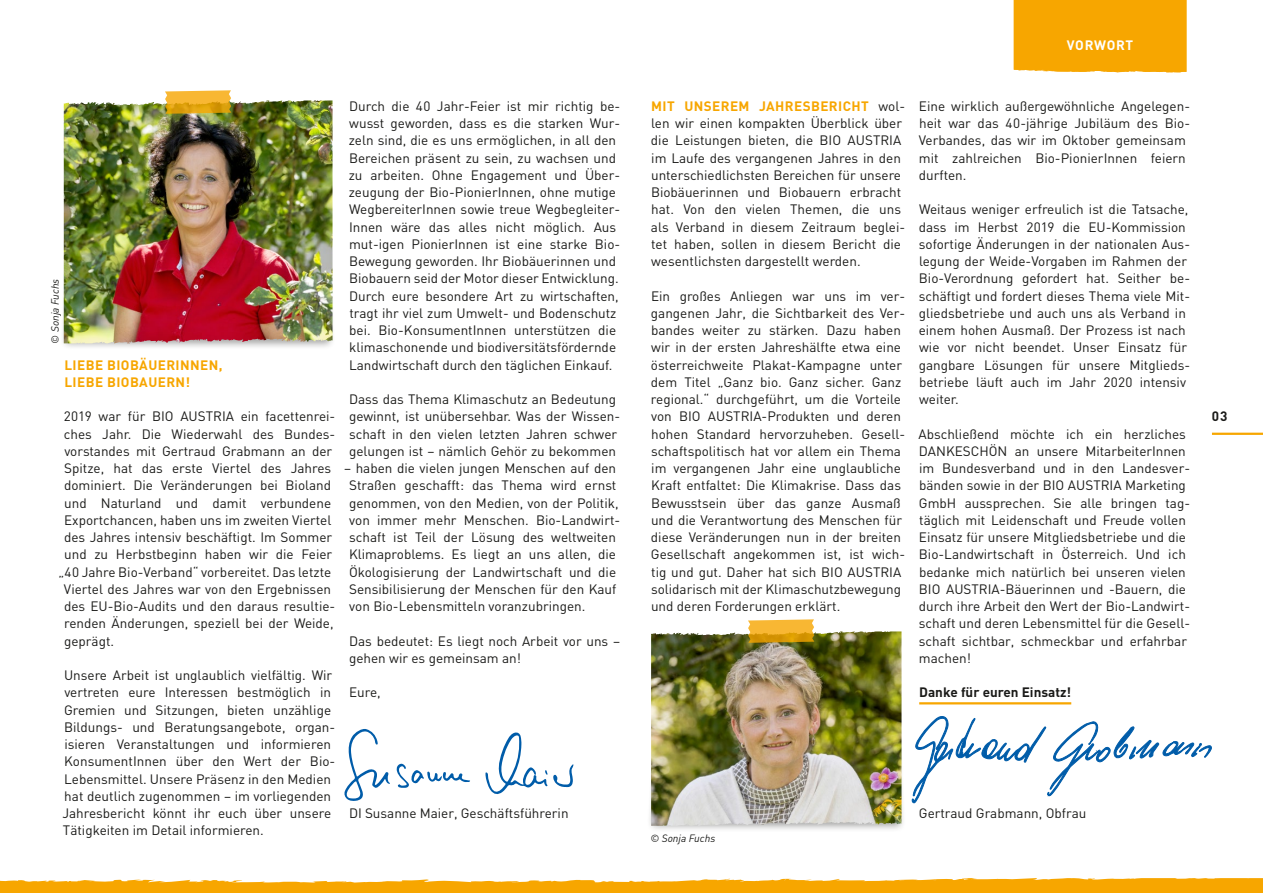
<style>
.page{position:relative;width:1263px;height:893px;background:#fff}
.page>*{position:absolute;margin:0;border:0;box-sizing:border-box;transform-origin:0 0}
.t1{font:13.5px/17.2px "DIN";color:#1a1a18}
.t2{font:700 13.5px/17.2px "DIN";letter-spacing:.03em;color:#f7a600}
.t3{font:700 13.5px "DIN";color:#1a1a18}
.t4{font:700 13.5px "DIN";letter-spacing:.05em;color:#fff}
.t5{font:italic 10.5px "DIN";color:#1a1a18}
.s1{font-weight:700;color:#f7a600}
</style>
<div class="page">
<div style="left:60px;top:119px;width:276px;height:231px;background:#1a1a18;opacity:.4"></div>
<img style="left:67px;top:120px;width:263px;height:216px">
<div style="left:646px;top:652px;width:260px;height:180px;background:#1a1a18;opacity:.4"></div>
<img style="left:654px;top:652px;width:246px;height:166px">
<hr style="left:1212px;top:433px;width:51px;height:2px;background:#f7a600">
<svg style="left:0;top:878px;width:1263px;height:15px;background:#f8b428"></svg>
<div style="left:1014px;top:0;width:172px;height:72px;background:#f7a600"></div>
<img style="left:231px;top:100px;width:96px;height:5px">
<img style="left:814px;top:631px;width:82px;height:4px">
<svg style="left:344px;top:729px;width:46px;height:72px"></svg>
<svg style="left:396px;top:764px;width:74px;height:24px"></svg>
<svg style="left:485px;top:732px;width:88px;height:62px"></svg>
<hr style="left:919px;top:702px;width:152px;height:2px;background:#f7a600">
<svg style="left:748px;top:619px;width:66px;height:24px;background:#e6ac2d"></svg>
<svg style="left:165px;top:90px;width:66px;height:24px;background:#e7af2e"></svg>
<svg style="left:912px;top:716px;width:300px;height:88px"></svg>
<p class="t4" style="left:1067px;top:37px;width:68px">VORWORT</p>
<p class="t4" style="left:1075px;top:43px;width:51px">INHALT</p>
<p class="t5" style="left:48px;top:344px;width:66px;rotate:-90deg">© Sonja Fuchs</p>
<p class="t2" style="left:64px;top:355px;width:159px">LIEBE BIOBÄUERINNEN,<br>LIEBE BIOBAUERN!</p>
<p class="t1" style="left:64px;top:408px;width:273px">2019 war für BIO AUSTRIA ein facettenrei-</p>
<p class="t1" style="left:64px;top:425px;width:273px">ches Jahr. Die Wiederwahl des Bundes-</p>
<p class="t1" style="left:64px;top:442px;width:269px">vorstandes mit Gertraud Grabmann an der</p>
<p class="t1" style="left:64px;top:459px;width:269px">Spitze, hat das erste Viertel des Jahres</p>
<p class="t1" style="left:64px;top:477px;width:269px">dominiert. Die Veränderungen bei Bioland</p>
<p class="t1" style="left:64px;top:494px;width:268px">und Naturland und damit verbundene</p>
<p class="t1" style="left:64px;top:511px;width:269px">Exportchancen, haben uns im zweiten Viertel</p>
<p class="t1" style="left:64px;top:528px;width:270px">des Jahres intensiv beschäftigt. Im Sommer</p>
<p class="t1" style="left:64px;top:546px;width:270px">und zu Herbstbeginn haben wir die Feier</p>
<p class="t1" style="left:59px;top:563px;width:274px">„40 Jahre Bio-Verband“ vorbereitet. Das letzte</p>
<p class="t1" style="left:64px;top:580px;width:269px">Viertel des Jahres war von den Ergebnissen</p>
<p class="t1" style="left:64px;top:597px;width:273px">des EU-Bio-Audits und den daraus resultie-</p>
<p class="t1" style="left:64px;top:615px;width:271px">renden Änderungen, speziell bei der Weide,</p>
<p class="t1" style="left:64px;top:632px;width:52px">geprägt.</p>
<p class="t1" style="left:62px;top:666px;width:274px">Unsere Arbeit ist unglaublich vielfältig. Wir vertreten eure Interessen bestmöglich in Gremien und Sitzungen, bieten unzählige Bildungs- und Beratungsangebote, organ&shy;isieren Veranstaltungen und informieren KonsumentInnen über den Wert der Bio-Lebensmittel. Unsere Präsenz in den Medien hat deutlich zugenommen – im vorliegenden Jahresbericht könnt ihr euch über unsere Tätigkeiten im Detail informieren.</p>
<p class="t1" style="left:349px;top:97px;width:273px">Durch die 40 Jahr-Feier ist mir richtig be&shy;wusst geworden, dass es die starken Wur&shy;zeln sind, die es uns ermöglichen, in all den Bereichen präsent zu sein, zu wachsen und zu arbeiten. Ohne Engagement und Über&shy;zeugung der Bio-PionierInnen, ohne mutige WegbereiterInnen sowie treue Wegbegleiter-Innen wäre das alles nicht möglich. Aus mut-igen PionierInnen ist eine starke Bio-Bewegung geworden. Ihr Biobäuerinnen und Biobauern seid der Motor dieser Entwicklung.<br>Durch eure besondere Art zu wirtschaften, tragt ihr viel zum Umwelt- und Bodenschutz bei. Bio-KonsumentInnen unterstützen die klimaschonende und biodiversitätsfördernde Landwirtschaft durch den täglichen Einkauf.</p>
<p class="t1" style="left:349px;top:390px;width:273px">Dass das Thema Klimaschutz an Bedeutung gewinnt, ist unübersehbar. Was der Wissen&shy;schaft in den vielen letzten Jahren schwer gelungen ist – nämlich Gehör zu bekommen</p>
<p class="t1" style="left:349px;top:459px;width:273px;text-indent:-5px">– haben die vielen jungen Menschen auf den Straßen geschafft: das Thema wird ernst genommen, von den Medien, von der Politik, von immer mehr Menschen. Bio-Landwirt&shy;schaft ist Teil der Lösung des weltweiten Klimaproblems. Es liegt an uns allen, die Ökologisierung der Landwirtschaft und die Sensibilisierung der Menschen für den Kauf von Bio-Lebensmitteln voranzubringen.</p>
<p class="t1" style="left:349px;top:632px;width:272px">Das bedeutet: Es liegt noch Arbeit vor uns – gehen wir es gemeinsam an!</p>
<p class="t1" style="left:349px;top:684px;width:33px">Eure,</p>
<p class="t1" style="left:651px;top:97px;width:256px"><span class="s1">MIT UNSEREM JAHRESBERICHT</span> wol&shy;len wir einen kompakten Überblick über die Leistungen bieten, die BIO AUSTRIA im Laufe des vergangenen Jahres in den unterschiedlichsten Bereichen für unsere Biobäuerinnen und Biobauern erbracht hat. Von den vielen Themen, die uns als Verband in diesem Zeitraum beglei&shy;tet haben, sollen in diesem Bericht die wesentlichsten dargestellt werden.</p>
<p class="t1" style="left:651px;top:287px;width:256px">Ein großes Anliegen war uns im ver&shy;gangenen Jahr, die Sichtbarkeit des Ver&shy;bandes weiter zu stärken. Dazu haben wir in der ersten Jahreshälfte etwa eine österreichweite Plakat-Kampagne unter dem Titel „Ganz bio. Ganz sicher. Ganz regional.“ durchgeführt, um die Vorteile von BIO AUSTRIA-Produkten und deren hohen Standard hervorzuheben. Gesell&shy;schaftspolitisch hat vor allem ein Thema im vergangenen Jahr eine unglaubliche Kraft entfaltet: Die Klimakrise. Dass das Bewusstsein über das ganze Ausmaß und die Verantwortung des Menschen für diese Veränderungen nun in der breiten Gesellschaft angekommen ist, ist wich&shy;tig und gut. Daher hat sich BIO AUSTRIA solidarisch mit der Klimaschutzbewegung und deren Forderungen erklärt.</p>
<p class="t1" style="left:919px;top:97px;width:273px">Eine wirklich außergewöhnliche Angelegen&shy;heit war das 40-jährige Jubiläum des Bio-Verbandes, das wir im Oktober gemeinsam mit zahlreichen Bio-PionierInnen feiern durften.</p>
<p class="t1" style="left:919px;top:201px;width:273px">Weitaus weniger erfreulich ist die Tatsache, dass im Herbst 2019 die EU-Kommission sofortige Änderungen in der nationalen Aus&shy;legung der Weide-Vorgaben im Rahmen der Bio-Verordnung gefordert hat. Seither be&shy;schäftigt und fordert dieses Thema viele Mit&shy;gliedsbetriebe und auch uns als Verband in einem hohen Ausmaß. Der Prozess ist nach wie vor nicht beendet. Unser Einsatz für gangbare Lösungen für unsere Mitglieds&shy;betriebe läuft auch im Jahr 2020 intensiv weiter.</p>
<p class="t1" style="left:918px;top:425px;width:273px">Abschließend möchte ich ein herzliches DANKESCHÖN an unsere MitarbeiterInnen im Bundesverband und in den Landesver&shy;bänden sowie in der BIO AUSTRIA Marketing GmbH aussprechen. Sie alle bringen tag&shy;täglich mit Leidenschaft und Freude vollen Einsatz für unsere Mitgliedsbetriebe und die Bio-Landwirtschaft in Österreich. Und ich bedanke mich natürlich bei unseren vielen BIO AUSTRIA-Bäuerinnen und -Bauern, die durch ihre Arbeit den Wert der Bio-Landwirt&shy;schaft und deren Lebensmittel für die Gesell&shy;schaft sichtbar, schmeckbar und erfahrbar machen!</p>
<p class="t3" style="left:919px;top:684px;width:154px">Danke für euren Einsatz!</p>
<p class="t1" style="left:349px;top:805px;width:221px">DI Susanne Maier, Geschäftsführerin</p>
<p class="t1" style="left:919px;top:805px;width:169px">Gertraud Grabmann, Obfrau</p>
<p class="t5" style="left:650px;top:831px;width:66px">© Sonja Fuchs</p>
<p class="t3" style="left:1212px;top:408px;width:17px">03</p>
</div>
